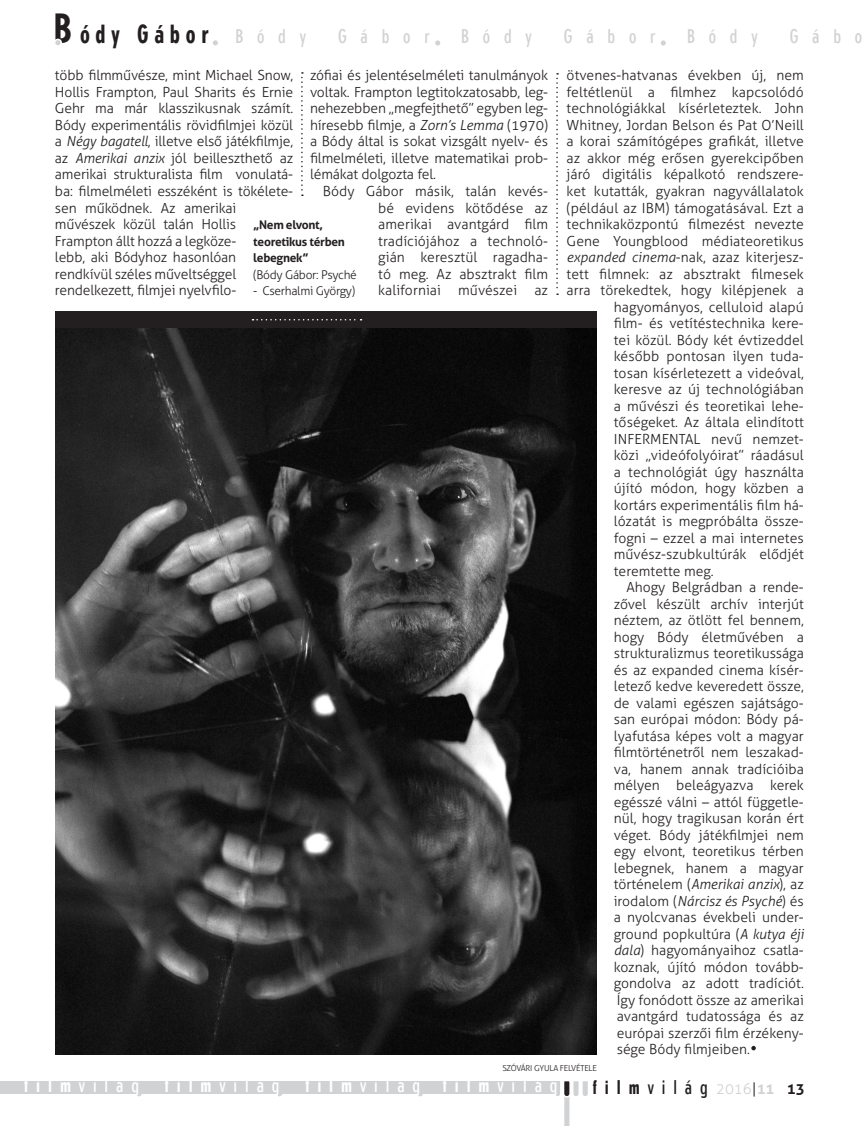
<style>
.page{position:relative;width:867px;height:1126px;background:#fff}
.page>*{position:absolute;margin:0;border:0;box-sizing:border-box;transform-origin:0 0}
.t1{font:700 condensed 42px "Erbar LT";color:#231f20}
.t2{font:700 condensed 26.1px "Erbar LT";letter-spacing:.22em;color:#231f20}
.t3{font:300 condensed 19.8px "Erbar LT";letter-spacing:.4em;color:#fff}
.t4{font:300 condensed 19.8px "Erbar LT";letter-spacing:.7em;color:#d1d2d4}
.t5{font:300 condensed 19.8px "Erbar LT";letter-spacing:.4em;color:#231f20}
.t6{font:700 15px "Aller";color:#231f20}
.új_Filmvilág{font:300 13.95px/16.5px "Aller";letter-spacing:.005em;color:#231f20;text-align:justify}
.t7{font:700 12px/16.5px "Aller";letter-spacing:-.025em;color:#231f20}
.t8{font:300 12px "Aller";letter-spacing:-.025em;color:#231f20}
.t9{font:300 8.25px "Aller";letter-spacing:-.025em;color:#231f20}
.s1{font-weight:300;font-size:19.8px;color:#d1d2d4}
.s2{font-style:italic}
.s3{font-weight:700}
.s4{font-family:"Aller";font-stretch:normal;font-size:15px;color:#d1d2d4}
.s5{font-family:"Aller";font-stretch:normal;font-size:15px}
.s6{font-family:"Aller";font-weight:700;font-stretch:normal;font-size:15px;color:#d1d2d4}
</style>
<div class="page">
<svg style="left:418px;top:1093px;width:5px;height:3px"></svg>
<svg style="left:136px;top:1093px;width:6px;height:3px"></svg>
<svg style="left:213px;top:40px;width:5px;height:5px"></svg>
<svg style="left:435px;top:40px;width:5px;height:6px"></svg>
<svg style="left:661px;top:40px;width:5px;height:6px"></svg>
<div style="left:0;top:1081px;width:560px;height:12px;background:#d1d2d4"></div>
<svg style="left:555px;top:1081px;width:33px;height:45px"></svg>
<svg style="left:277px;top:1093px;width:5px;height:3px"></svg>
<div style="left:55px;top:39px;width:6px;height:7px;background:#d1d2d4;border-radius:50%"></div>
<div style="left:54px;top:39px;width:8px;height:8px;border:2px solid #fff;border-radius:50%"></div>
<svg style="left:556px;top:73px;width:2px;height:222px"></svg>
<svg style="left:301px;top:72px;width:2px;height:124px"></svg>
<img style="left:55px;top:328px;width:542px;height:727px">
<div style="left:55px;top:311px;width:542px;height:17px;background:#231f20"></div>
<svg style="left:253px;top:319px;width:109px;height:1px"></svg>
<svg style="left:751px;top:1046px;width:5px;height:4px"></svg>
<h1 class="t1" style="left:54px;top:4px;width:19px">B</h1>
<h2 class="t2" style="left:80px;top:18px;width:227px">ódy Gábor <span class="s1">B ó d y</span></h2>
<h3 class="t4" style="left:338px;top:24px;width:93px">Gábor</h3>
<h3 class="t4" style="left:461px;top:24px;width:72px">Bódy</h3>
<h3 class="t4" style="left:564px;top:24px;width:93px">Gábor</h3>
<h3 class="t4" style="left:687px;top:24px;width:72px">Bódy</h3>
<h3 class="t4" style="left:790px;top:24px;width:74px">Gábo</h3>
<p class="új_Filmvilág" style="left:310px;top:67px;width:240px">zófiai és jelentéselméleti tanulmányok voltak. Frampton legtitokzatosabb, leg&shy;nehezebben „megfejthető” egyben leg&shy;híresebb filmje, a <span class="s2">Zorn’s Lemma</span> (1970) a Bódy által is sokat vizsgált nyelv- és filmelméleti, illetve matematikai prob&shy;lémákat dolgozta fel.</p>
<p class="új_Filmvilág" style="left:378px;top:183px;width:171px;text-indent:-56px">Bódy Gábor másik, talán kevés&shy;bé evidens kötődése az amerikai avantgárd film tradíciójához a technoló&shy;gián keresztül ragadha&shy;tó meg. Az absztrakt film kaliforniai művészei az</p>
<p class="új_Filmvilág" style="left:55px;top:67px;width:240px;text-align:left">több filmművésze, mint Michael Snow, Hollis Frampton, Paul Sharits és Ernie Gehr ma már klasszikusnak számít.<br>Bódy experimentális rövidfilmjei közül a <span class="s2">Négy bagatell</span>, illetve első játékfilmje, az <span class="s2">Amerikai anzix</span> jól beilleszthető az amerikai strukturalista film vonulatá&shy;ba: filmelméleti esszéként is tökélete&shy;sen működnek. Az amerikai művészek közül talán Hollis Frampton állt hozzá a legköze-<br>lebb, aki Bódyhoz hasonlóan rendkívül széles műveltséggel rendelkezett, filmjei nyelvfilo-</p>
<p class="t7" style="left:253px;top:216px;width:93px">„Nem elvont, teoretikus térben lebegnek”</p>
<p class="t8" style="left:253px;top:267px;width:105px">(Bódy Gábor: Psyché</p>
<p class="t8" style="left:253px;top:283px;width:103px">- Cserhalmi György)</p>
<p class="új_Filmvilág" style="left:567px;top:67px;width:239px">ötvenes-hatvanas években új, nem</p>
<p class="új_Filmvilág" style="left:567px;top:84px;width:239px">feltétlenül a filmhez kapcsolódó</p>
<p class="új_Filmvilág" style="left:567px;top:100px;width:239px">technológiákkal kísérleteztek. John</p>
<p class="új_Filmvilág" style="left:567px;top:117px;width:239px">Whitney, Jordan Belson és Pat O’Neill</p>
<p class="új_Filmvilág" style="left:567px;top:133px;width:239px">a korai számítógépes grafikát, illetve</p>
<p class="új_Filmvilág" style="left:567px;top:150px;width:239px">az akkor még erősen gyerekcipőben</p>
<p class="új_Filmvilág" style="left:567px;top:166px;width:239px">járó digitális képalkotó rendszere-</p>
<p class="új_Filmvilág" style="left:567px;top:183px;width:239px">ket kutatták, gyakran nagyvállalatok</p>
<p class="új_Filmvilág" style="left:567px;top:199px;width:239px">(például az IBM) támogatásával. Ezt a</p>
<p class="új_Filmvilág" style="left:567px;top:216px;width:239px">technikaközpontú filmezést nevezte</p>
<p class="új_Filmvilág" style="left:567px;top:232px;width:239px">Gene Youngblood médiateoretikus</p>
<p class="új_Filmvilág" style="left:567px;top:249px;width:239px"><span class="s2">expanded cinema</span>-nak, azaz kiterjesz-</p>
<p class="új_Filmvilág" style="left:567px;top:265px;width:239px">tett filmnek: az absztrakt filmesek</p>
<p class="új_Filmvilág" style="left:567px;top:282px;width:239px">arra törekedtek, hogy kilépjenek a</p>
<p class="új_Filmvilág" style="left:614px;top:298px;width:192px">hagyományos, celluloid alapú</p>
<p class="új_Filmvilág" style="left:614px;top:315px;width:192px">film- és vetítéstechnika kere-</p>
<p class="új_Filmvilág" style="left:614px;top:331px;width:192px">tei közül. Bódy két évtizeddel</p>
<p class="új_Filmvilág" style="left:614px;top:348px;width:192px">később pontosan ilyen tuda-</p>
<p class="új_Filmvilág" style="left:614px;top:364px;width:192px">tosan kísérletezett a videóval,</p>
<p class="új_Filmvilág" style="left:614px;top:381px;width:192px">keresve az új technológiában</p>
<p class="új_Filmvilág" style="left:614px;top:397px;width:192px">a művészi és teoretikai lehe-</p>
<p class="új_Filmvilág" style="left:614px;top:414px;width:192px">tőségeket. Az általa elindított</p>
<p class="új_Filmvilág" style="left:614px;top:430px;width:192px">INFERMENTAL nevű nemzet-</p>
<p class="új_Filmvilág" style="left:614px;top:447px;width:192px">közi „videófolyóirat” ráadásul</p>
<p class="új_Filmvilág" style="left:614px;top:463px;width:192px">a technológiát úgy használta</p>
<p class="új_Filmvilág" style="left:614px;top:480px;width:192px">újító módon, hogy közben a</p>
<p class="új_Filmvilág" style="left:614px;top:496px;width:192px">kortárs experimentális film há-</p>
<p class="új_Filmvilág" style="left:614px;top:513px;width:192px">lózatát is megpróbálta össze-</p>
<p class="új_Filmvilág" style="left:614px;top:529px;width:192px">fogni – ezzel a mai internetes</p>
<p class="új_Filmvilág" style="left:614px;top:546px;width:192px">művész-szubkultúrák elődjét</p>
<p class="új_Filmvilág" style="left:614px;top:562px;width:102px">teremtette meg.</p>
<p class="új_Filmvilág" style="left:614px;top:579px;width:192px;text-indent:13px">Ahogy Belgrádban a rende&shy;zővel készült archív interjút néztem, az ötlött fel bennem, hogy Bódy életművében a strukturalizmus teoretikussága és az expanded cinema kísér&shy;letező kedve keveredett össze, de valami egészen sajátságo&shy;san európai módon: Bódy pá&shy;lyafutása képes volt a magyar filmtörténetről nem leszakad&shy;va, hanem annak tradícióiba mélyen beleágyazva kerek egésszé válni – attól függetle&shy;nül, hogy tragikusan korán ért véget. Bódy játékfilmjei nem egy elvont, teoretikus térben lebegnek, hanem a magyar történelem (<span class="s2">Amerikai anzix</span>), az irodalom (<span class="s2">Nárcisz és Psyché</span>) és a nyolcvanas évekbeli under&shy;ground popkultúra (<span class="s2">A kutya éji dala</span>) hagyományaihoz csatla&shy;koznak, újító módon tovább&shy;gondolva az adott tradíciót.<br>Így fonódott össze az amerikai avantgárd tudatossága és az európai szerzői film érzékeny&shy;sége Bódy filmjeiben.</p>
<p class="t9" style="left:502px;top:1063px;width:96px">SZÓVÁRI GYULA FELVÉTELE</p>
<h3 class="t3" style="left:24px;top:1073px;width:116px"><span class="s3">film</span>világ</h3>
<h3 class="t3" style="left:165px;top:1073px;width:116px"><span class="s3">film</span>világ</h3>
<h3 class="t3" style="left:305px;top:1073px;width:254px"><span class="s3">film</span>világ <span class="s3">film</span>világ</h3>
<h3 class="t5" style="left:593px;top:1075px;width:183px"><span class="s3">film</span>világ <span class="s4">2016</span><span class="s5">|</span><span class="s6">11</span></h3>
<p class="t6" style="left:787px;top:1079px;width:19px">13</p>
</div>
